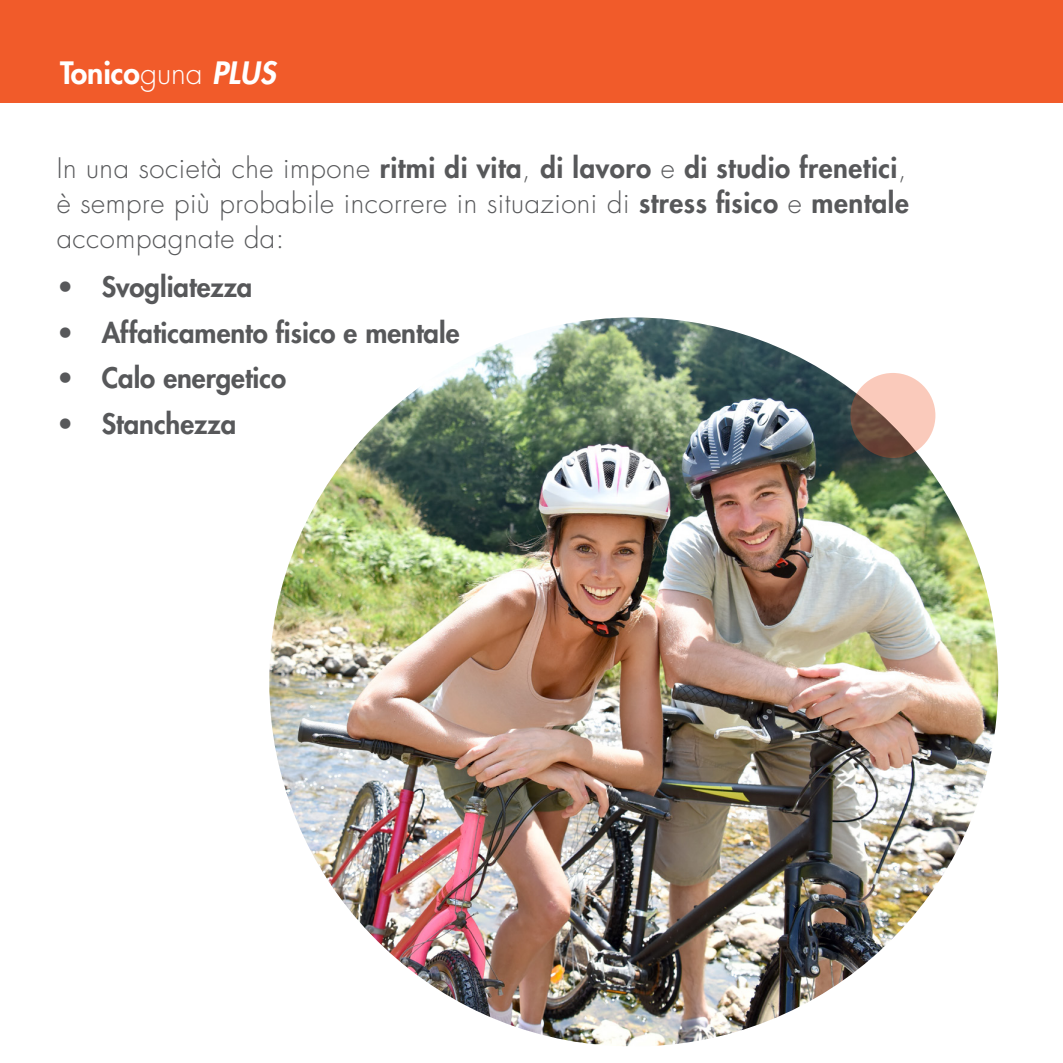
<style>
.page{position:relative;width:1063px;height:1063px;background:#fff}
.page>*{position:absolute;margin:0;border:0;box-sizing:border-box;transform-origin:0 0}
.t1{font:800 30px "Futura LT";color:#fff}
.t2{font:300 27.5px/35px "Futura LT";letter-spacing:.02em;color:#57585a;text-align:justify}
.t3{font:800 27.5px "Futura LT";color:#57585a}
.s1{font-weight:300}
.s2{font-style:italic}
.s3{font-weight:800}
</style>
<div class="page">
<div style="left:0;top:0;width:1063px;height:103px;background:#f15b2a"></div>
<img style="left:269px;top:317px;width:729px;height:729px;border-radius:361px">
<svg style="left:850px;top:373px;width:85px;height:85px;background:#c19889"></svg>
<p class="t1" style="left:60px;top:53px;width:217px">Tonico<span class="s1">guna</span> <span class="s2">PLUS</span></p>
<p class="t2" style="left:57px;top:151px;width:854px">In una società che impone <span class="s3">ritmi di vita</span>, <span class="s3">di lavoro</span> e <span class="s3">di studio frenetici</span>, è sempre più probabile incorrere in situazioni di <span class="s3">stress fisico</span> e <span class="s3">mentale </span>accompagnate da:</p>
<p class="t3" style="left:57px;top:269px;width:197px"><span class="s1">•</span> Svogliatezza</p>
<p class="t3" style="left:57px;top:314px;width:404px"><span class="s1">•</span> Affaticamento fisico e mentale</p>
<p class="t3" style="left:57px;top:360px;width:231px"><span class="s1">•</span> Calo energetico</p>
<p class="t3" style="left:57px;top:405px;width:181px"><span class="s1">•</span> Stanchezza</p>
</div>
